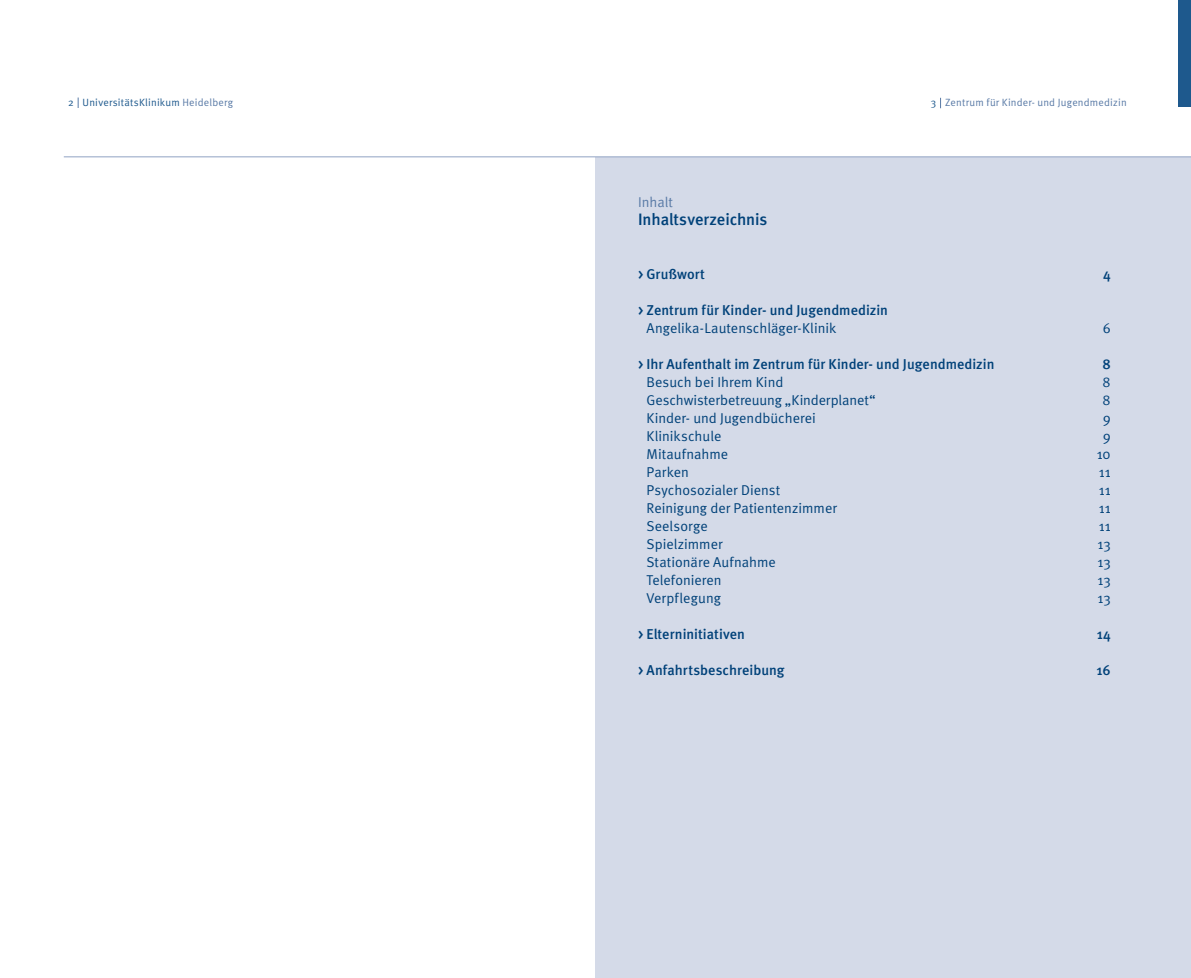
<style>
.page{position:relative;width:1191px;height:978px;background:#fff}
.page>*{position:absolute;margin:0;border:0;box-sizing:border-box;transform-origin:0 0}
.t1{font:500 16.5px "Meta";letter-spacing:-.005em;color:#004179}
.t2{font:14.25px "Meta Normal";color:#004179}
.t3{font:500 14.25px "Meta";letter-spacing:.005em;color:#004179}
.t4{font:14.25px "Meta Normal";color:#597aa6}
.t5{font:10.5px "Meta Normal";letter-spacing:.02em;color:#597aa6}
.t6{font:10.5px "Meta Normal";letter-spacing:.025em;color:#1e598d}
.s1{color:#597aa6}
.s2{color:#1e598d}
</style>
<div class="page">
<div style="left:1178px;top:0;width:13px;height:106px;background:#1e598d"></div>
<div style="left:595px;top:157px;width:596px;height:821px;background:#d4dae8"></div>
<hr style="left:64px;top:156px;width:1127px;height:1px;background:#90a2c3">
<p class="t6" style="left:68px;top:96px;width:166px">2 UniversitätsKlinikum <span class="s1">Heidelberg</span></p>
<p class="t5" style="left:931px;top:97px;width:197px"><span class="s2">3</span> Zentrum für Kinder- und Jugendmedizin</p>
<p class="t4" style="left:638px;top:194px;width:36px">Inhalt</p>
<p class="t1" style="left:638px;top:210px;width:131px">Inhaltsverzeichnis</p>
<p class="t3" style="left:638px;top:266px;width:68px">&gt; Grußwort</p>
<p class="t3" style="left:1103px;top:266px;width:9px">4</p>
<p class="t3" style="left:638px;top:302px;width:251px">&gt; Zentrum für Kinder- und Jugendmedizin</p>
<p class="t2" style="left:646px;top:320px;width:191px">Angelika-Lautenschläger-Klinik</p>
<p class="t2" style="left:1102px;top:320px;width:10px">6</p>
<p class="t3" style="left:638px;top:356px;width:358px">&gt; Ihr Aufenthalt im Zentrum für Kinder- und Jugendmedizin</p>
<p class="t3" style="left:1102px;top:356px;width:10px">8</p>
<p class="t2" style="left:646px;top:374px;width:138px">Besuch bei Ihrem Kind</p>
<p class="t2" style="left:1102px;top:374px;width:10px">8</p>
<p class="t2" style="left:646px;top:392px;width:231px">Geschwisterbetreuung „Kinderplanet“</p>
<p class="t2" style="left:1102px;top:392px;width:10px">8</p>
<p class="t2" style="left:646px;top:410px;width:171px">Kinder- und Jugendbücherei</p>
<p class="t2" style="left:1102px;top:410px;width:10px">9</p>
<p class="t2" style="left:646px;top:428px;width:76px">Klinikschule</p>
<p class="t2" style="left:1102px;top:428px;width:10px">9</p>
<p class="t2" style="left:646px;top:446px;width:83px">Mitaufnahme</p>
<p class="t2" style="left:1096px;top:446px;width:16px">10</p>
<p class="t2" style="left:646px;top:464px;width:44px">Parken</p>
<p class="t2" style="left:1098px;top:464px;width:13px">11</p>
<p class="t2" style="left:646px;top:482px;width:135px">Psychosozialer Dienst</p>
<p class="t2" style="left:1098px;top:482px;width:13px">11</p>
<p class="t2" style="left:646px;top:500px;width:192px">Reinigung der Patientenzimmer</p>
<p class="t2" style="left:1098px;top:500px;width:13px">11</p>
<p class="t2" style="left:646px;top:518px;width:63px">Seelsorge</p>
<p class="t2" style="left:1098px;top:518px;width:13px">11</p>
<p class="t2" style="left:646px;top:536px;width:78px">Spielzimmer</p>
<p class="t2" style="left:1097px;top:536px;width:15px">13</p>
<p class="t2" style="left:646px;top:554px;width:131px">Stationäre Aufnahme</p>
<p class="t2" style="left:1097px;top:554px;width:15px">13</p>
<p class="t2" style="left:646px;top:572px;width:77px">Telefonieren</p>
<p class="t2" style="left:1097px;top:572px;width:15px">13</p>
<p class="t2" style="left:646px;top:590px;width:76px">Verpflegung</p>
<p class="t2" style="left:1097px;top:590px;width:15px">13</p>
<p class="t3" style="left:638px;top:626px;width:108px">&gt; Elterninitiativen</p>
<p class="t3" style="left:1096px;top:626px;width:16px">14</p>
<p class="t3" style="left:638px;top:662px;width:148px">&gt; Anfahrtsbeschreibung</p>
<p class="t3" style="left:1096px;top:662px;width:16px">16</p>
</div>
